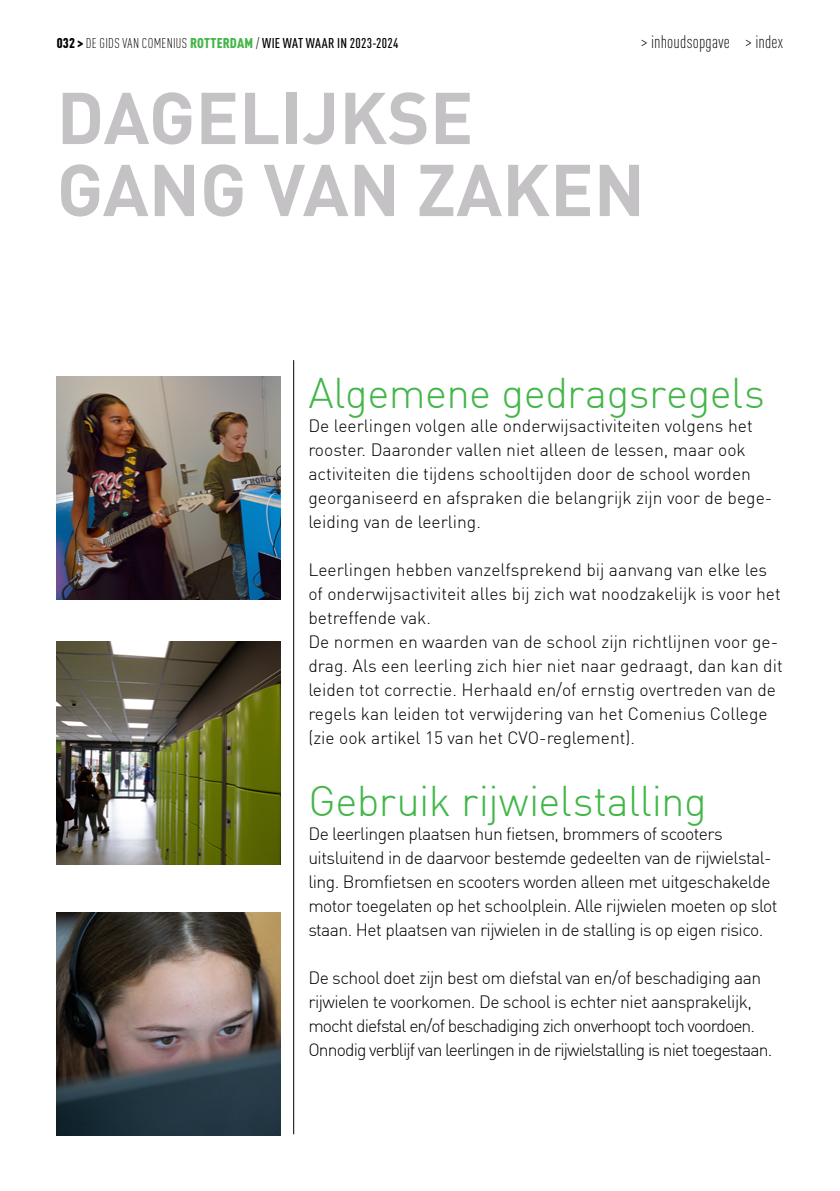
<style>
.page{position:relative;width:840px;height:1191px;background:#fff}
.page>*{position:absolute;margin:0;border:0;box-sizing:border-box;transform-origin:0 0}
.t1{font:700 72px/72px "DIN";color:#c5c2c5}
.t2{font:300 42px "DIN";letter-spacing:-.015em;color:#43b649}
.t3{font:300 18px "DIN Cond";letter-spacing:.01em;color:#000}
.t4{font:300 17.6px/24px "DIN";letter-spacing:-.01em;color:#000}
.t5{font:300 17.6px/24px "DIN";letter-spacing:-.03em;color:#000}
.t6{font:300 17.6px/24px "DIN";letter-spacing:-.05em;color:#000}
.t7{font:500 14px "DIN Cond";letter-spacing:.02em;color:#000}
.s1{font-weight:900}
.s2{font-weight:300}
.s3{font-weight:900;color:#43b649}
</style>
<div class="page">
<hr style="left:293px;top:360px;width:1px;height:774px;background:#000">
<img style="left:57px;top:912px;width:223px;height:223px">
<img style="left:57px;top:641px;width:223px;height:223px">
<img style="left:57px;top:376px;width:223px;height:223px">
<p class="t7" style="left:57px;top:35px;width:343px"><span class="s1">032 &gt;</span> <span class="s2">DE GIDS VAN COMENIUS</span> <span class="s3">ROTTERDAM</span> <span class="s2">/</span> WIE WAT WAAR IN 2023-2024</p>
<p class="t3" style="left:640px;top:31px;width:143px">&gt; inhoudsopgave &gt; index</p>
<h1 class="t1" style="left:57px;top:79px;width:589px">DAGELIJKSE<br>GANG VAN ZAKEN</h1>
<h2 class="t2" style="left:308px;top:367px;width:457px">Algemene gedragsregels</h2>
<p class="t4" style="left:308px;top:413px;width:465px">De leerlingen volgen alle onderwijsactiviteiten volgens het rooster. Daaronder vallen niet alleen de lessen, maar ook activiteiten die tijdens schooltijden door de school worden georganiseerd en afspraken die belangrijk zijn voor de bege&shy;leiding van de leerling.</p>
<p class="t4" style="left:308px;top:557px;width:475px">Leerlingen hebben vanzelfsprekend bij aanvang van elke les of onderwijsactiviteit alles bij zich wat noodzakelijk is voor het betreffende vak.<br>De normen en waarden van de school zijn richtlijnen voor ge&shy;drag. Als een leerling zich hier niet naar gedraagt, dan kan dit leiden tot correctie. Herhaald en/of ernstig overtreden van de regels kan leiden tot verwijdering van het Comenius College (zie ook artikel 15 van het CVO-reglement).</p>
<h2 class="t2" style="left:308px;top:775px;width:400px">Gebruik rijwielstalling</h2>
<p class="t5" style="left:308px;top:821px;width:470px">De leerlingen plaatsen hun fietsen, brommers of scooters uitsluitend in de daarvoor bestemde gedeelten van de rijwielstal&shy;ling. Bromfietsen en scooters worden alleen met uitgeschakelde motor toegelaten op het schoolplein. Alle rijwielen moeten op slot staan. Het plaatsen van rijwielen in de stalling is op eigen risico.</p>
<p class="t6" style="left:308px;top:965px;width:465px">De school doet zijn best om diefstal van en/of beschadiging aan rijwielen te voorkomen. De school is echter niet aansprakelijk, mocht diefstal en/of beschadiging zich onverhoopt toch voordoen.<br>Onnodig verblijf van leerlingen in de rijwielstalling is niet toegestaan.</p>
</div>
